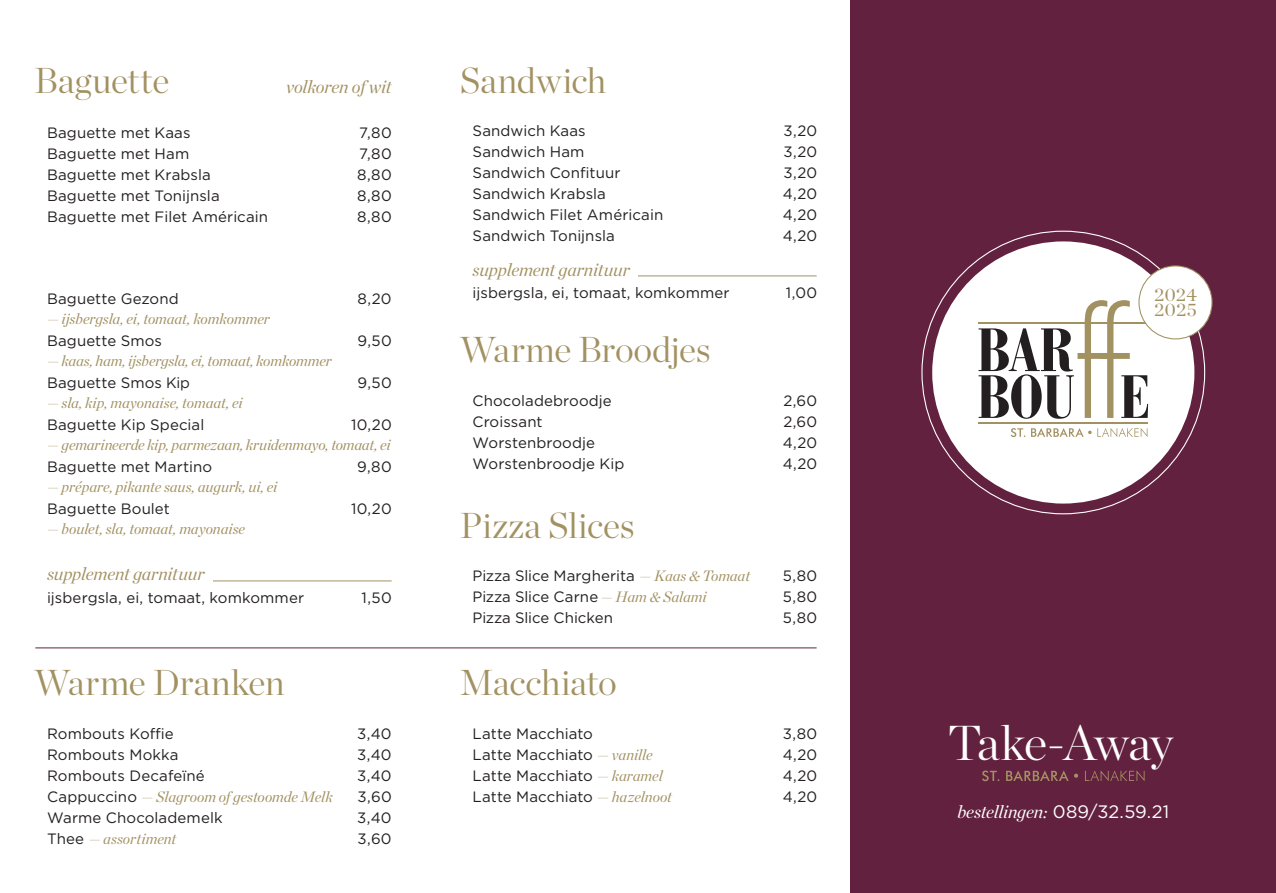
<style>
.page{position:relative;width:1276px;height:893px;background:#fff}
.page>*{position:absolute;margin:0;border:0;box-sizing:border-box;transform-origin:0 0}
.t1{font:300 49.05px "Chronicle Display";letter-spacing:-.03em;color:#fff}
.t2{font:300 36px "Chronicle Display";letter-spacing:-.005em;color:#a29161}
.t3{font:18.45px/15.3px "Chronicle Display";letter-spacing:.03em;color:#a29161}
.t4{font:italic 18px "Chronicle Display";letter-spacing:-.01em;color:#a29161}
.t5{font:italic 18px "Chronicle Display";letter-spacing:-.015em;color:#fff}
.t6{font:15px "Gotham";letter-spacing:.005em;color:#231f20}
.t7{font:italic 15px "Chronicle Display";letter-spacing:-.005em;color:#a29161}
.s1{font-family:"Gotham";font-style:normal;color:#231f20}
.s2{font-family:"Chronicle Display";font-style:italic;color:#a29161}
.s3{font-family:"Gotham";font-style:normal}
</style>
<div class="page">
<div style="left:850px;top:0;width:426px;height:893px;background:#632140"></div>
<div style="left:932px;top:241px;width:262px;height:263px;background:#fff;border-radius:50%"></div>
<hr style="left:35px;top:647px;width:781px;height:1px;background:#632140">
<hr style="left:638px;top:275px;width:178px;height:1px;background:#a29161">
<hr style="left:213px;top:580px;width:179px;height:1px;background:#a29161">
<svg style="left:978px;top:300px;width:170px;height:119px"></svg>
<hr style="left:978px;top:323px;width:169px;height:1px;background:#a29161">
<hr style="left:978px;top:422px;width:169px;height:1px;background:#a29161">
<svg style="left:1011px;top:428px;width:136px;height:9px"></svg>
<svg style="left:982px;top:770px;width:162px;height:11px"></svg>
<div style="left:1139px;top:266px;width:73px;height:73px;background:#fff;border-radius:50%"></div>
<div style="left:1138px;top:265px;width:74px;height:74px;border:1px solid #a29161;border-radius:50%"></div>
<h2 class="t2" style="left:34px;top:53px;width:137px">Baguette</h2>
<p class="t4" style="left:286px;top:72px;width:107px">volkoren of wit</p>
<p class="t6" style="left:47px;top:123px;width:145px">Baguette met Kaas</p>
<p class="t6" style="left:359px;top:123px;width:34px">7,80</p>
<p class="t6" style="left:47px;top:144px;width:144px">Baguette met Ham</p>
<p class="t6" style="left:359px;top:144px;width:34px">7,80</p>
<p class="t6" style="left:47px;top:165px;width:165px">Baguette met Krabsla</p>
<p class="t6" style="left:357px;top:165px;width:36px">8,80</p>
<p class="t6" style="left:47px;top:186px;width:174px">Baguette met Tonijnsla</p>
<p class="t6" style="left:357px;top:186px;width:36px">8,80</p>
<p class="t6" style="left:47px;top:207px;width:223px">Baguette met Filet Américain</p>
<p class="t6" style="left:357px;top:207px;width:36px">8,80</p>
<p class="t6" style="left:47px;top:289px;width:133px">Baguette Gezond</p>
<p class="t6" style="left:358px;top:289px;width:36px">8,20</p>
<p class="t7" style="left:47px;top:307px;width:224px">— ijsbergsla, ei, tomaat, komkommer</p>
<p class="t6" style="left:47px;top:331px;width:117px">Baguette Smos</p>
<p class="t6" style="left:357px;top:331px;width:36px">9,50</p>
<p class="t7" style="left:47px;top:349px;width:286px">— kaas, ham, ijsbergsla, ei, tomaat, komkommer</p>
<p class="t6" style="left:47px;top:373px;width:144px">Baguette Smos Kip</p>
<p class="t6" style="left:357px;top:373px;width:36px">9,50</p>
<p class="t7" style="left:47px;top:391px;width:197px">— sla, kip, mayonaise, tomaat, ei</p>
<p class="t6" style="left:47px;top:415px;width:159px">Baguette Kip Special</p>
<p class="t6" style="left:351px;top:415px;width:42px">10,20</p>
<p class="t7" style="left:47px;top:433px;width:345px">— gemarineerde kip, parmezaan, kruidenmayo, tomaat, ei</p>
<p class="t6" style="left:47px;top:457px;width:167px">Baguette met Martino</p>
<p class="t6" style="left:357px;top:457px;width:36px">9,80</p>
<p class="t7" style="left:47px;top:475px;width:232px">— prépare, pikante saus, augurk, ui, ei</p>
<p class="t6" style="left:47px;top:499px;width:124px">Baguette Boulet</p>
<p class="t6" style="left:351px;top:499px;width:42px">10,20</p>
<p class="t7" style="left:47px;top:517px;width:199px">— boulet, sla, tomaat, mayonaise</p>
<p class="t4" style="left:47px;top:560px;width:159px">supplement garnituur</p>
<p class="t6" style="left:47px;top:588px;width:259px">ijsbergsla, ei, tomaat, komkommer</p>
<p class="t6" style="left:361px;top:588px;width:32px">1,50</p>
<h2 class="t2" style="left:34px;top:655px;width:252px">Warme Dranken</h2>
<p class="t6" style="left:47px;top:724px;width:128px">Rombouts Koffie</p>
<p class="t6" style="left:357px;top:724px;width:36px">3,40</p>
<p class="t6" style="left:47px;top:745px;width:133px">Rombouts Mokka</p>
<p class="t6" style="left:357px;top:745px;width:36px">3,40</p>
<p class="t6" style="left:47px;top:766px;width:159px">Rombouts Decafeïné</p>
<p class="t6" style="left:357px;top:766px;width:36px">3,40</p>
<p class="t7" style="left:47px;top:785px;width:287px"><span class="s1">Cappuccino</span> — Slagroom of gestoomde Melk</p>
<p class="t6" style="left:358px;top:787px;width:36px">3,60</p>
<p class="t6" style="left:47px;top:808px;width:177px">Warme Chocolademelk</p>
<p class="t6" style="left:357px;top:808px;width:36px">3,40</p>
<p class="t7" style="left:47px;top:827px;width:131px"><span class="s1">Thee</span> — assortiment</p>
<p class="t6" style="left:358px;top:829px;width:36px">3,60</p>
<h2 class="t2" style="left:460px;top:53px;width:148px">Sandwich</h2>
<p class="t6" style="left:472px;top:121px;width:115px">Sandwich Kaas</p>
<p class="t6" style="left:783px;top:121px;width:35px">3,20</p>
<p class="t6" style="left:472px;top:142px;width:113px">Sandwich Ham</p>
<p class="t6" style="left:783px;top:142px;width:35px">3,20</p>
<p class="t6" style="left:472px;top:163px;width:149px">Sandwich Confituur</p>
<p class="t6" style="left:783px;top:163px;width:35px">3,20</p>
<p class="t6" style="left:472px;top:184px;width:135px">Sandwich Krabsla</p>
<p class="t6" style="left:782px;top:184px;width:36px">4,20</p>
<p class="t6" style="left:472px;top:205px;width:192px">Sandwich Filet Américain</p>
<p class="t6" style="left:782px;top:205px;width:36px">4,20</p>
<p class="t6" style="left:472px;top:226px;width:144px">Sandwich Tonijnsla</p>
<p class="t6" style="left:782px;top:226px;width:36px">4,20</p>
<p class="t4" style="left:472px;top:255px;width:159px">supplement garnituur</p>
<p class="t6" style="left:472px;top:283px;width:259px">ijsbergsla, ei, tomaat, komkommer</p>
<p class="t6" style="left:786px;top:283px;width:33px">1,00</p>
<h2 class="t2" style="left:460px;top:322px;width:253px">Warme Broodjes</h2>
<p class="t6" style="left:472px;top:391px;width:141px">Chocoladebroodje</p>
<p class="t6" style="left:783px;top:391px;width:35px">2,60</p>
<p class="t6" style="left:472px;top:412px;width:72px">Croissant</p>
<p class="t6" style="left:783px;top:412px;width:35px">2,60</p>
<p class="t6" style="left:472px;top:433px;width:124px">Worstenbroodje</p>
<p class="t6" style="left:782px;top:433px;width:36px">4,20</p>
<p class="t6" style="left:472px;top:454px;width:153px">Worstenbroodje Kip</p>
<p class="t6" style="left:782px;top:454px;width:36px">4,20</p>
<h2 class="t2" style="left:460px;top:497px;width:177px">Pizza Slices</h2>
<p class="t6" style="left:472px;top:566px;width:279px">Pizza Slice Margherita <span class="s2">— Kaas &amp; Tomaat</span></p>
<p class="t6" style="left:783px;top:566px;width:36px">5,80</p>
<p class="t6" style="left:472px;top:587px;width:236px">Pizza Slice Carne <span class="s2">— Ham &amp; Salami</span></p>
<p class="t6" style="left:783px;top:587px;width:36px">5,80</p>
<p class="t6" style="left:472px;top:608px;width:142px">Pizza Slice Chicken</p>
<p class="t6" style="left:783px;top:608px;width:36px">5,80</p>
<h2 class="t2" style="left:460px;top:655px;width:159px">Macchiato</h2>
<p class="t6" style="left:472px;top:724px;width:122px">Latte Macchiato</p>
<p class="t6" style="left:783px;top:724px;width:36px">3,80</p>
<p class="t6" style="left:472px;top:745px;width:182px">Latte Macchiato <span class="s2">— vanille</span></p>
<p class="t6" style="left:782px;top:745px;width:36px">4,20</p>
<p class="t6" style="left:472px;top:766px;width:192px">Latte Macchiato <span class="s2">— karamel</span></p>
<p class="t6" style="left:782px;top:766px;width:36px">4,20</p>
<p class="t6" style="left:472px;top:787px;width:201px">Latte Macchiato <span class="s2">— hazelnoot</span></p>
<p class="t6" style="left:782px;top:787px;width:36px">4,20</p>
<p class="t3" style="left:1154px;top:285px;width:44px">2024<br>2025</p>
<h1 class="t1" style="left:948px;top:705px;width:227px">Take-Away</h1>
<p class="t5" style="left:957px;top:798px;width:213px">bestellingen: <span class="s3">089/32.59.21</span></p>
</div>
